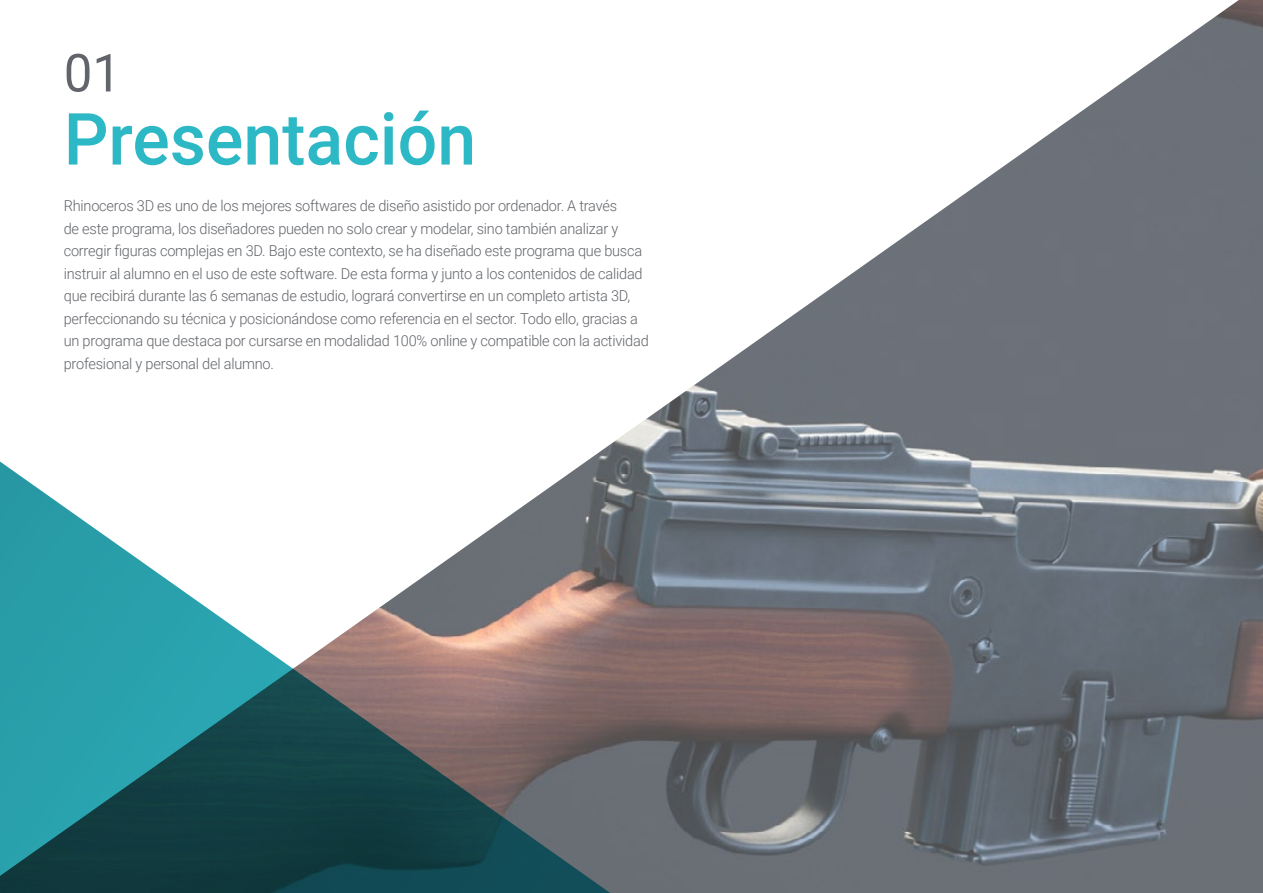
<style>
.page{position:relative;width:1263px;height:893px;background:#fff}
.page>*{position:absolute;margin:0;border:0;box-sizing:border-box;transform-origin:0 0}
.t1{font:500 72px "Roboto";color:#2db8c5}
.t2{font:52.5px "Roboto";color:#61646a}
.t3{font:300 15px/22.5px "Roboto";letter-spacing:-.015em;color:#61646a}
</style>
<div class="page">
<img style="left:608px;top:0;width:655px;height:893px">
<svg style="left:0;top:446px;width:640px;height:447px"></svg>
<h2 class="t2" style="left:64px;top:36px;width:59px">01</h2>
<h1 class="t1" style="left:64px;top:89px;width:414px">Presentación</h1>
<p class="t3" style="left:64px;top:194px;width:586px">Rhinoceros 3D es uno de los mejores softwares de diseño asistido por ordenador. A través<br>de este programa, los diseñadores pueden no solo crear y modelar, sino también analizar y corregir figuras complejas en 3D. Bajo este contexto, se ha diseñado este programa que busca instruir al alumno en el uso de este software. De esta forma y junto a los contenidos de calidad que recibirá durante las 6 semanas de estudio, logrará convertirse en un completo artista 3D, perfeccionando su técnica y posicionándose como referencia en el sector. Todo ello, gracias a un programa que destaca por cursarse en modalidad 100% online y compatible con la actividad profesional y personal del alumno.</p>
</div>
